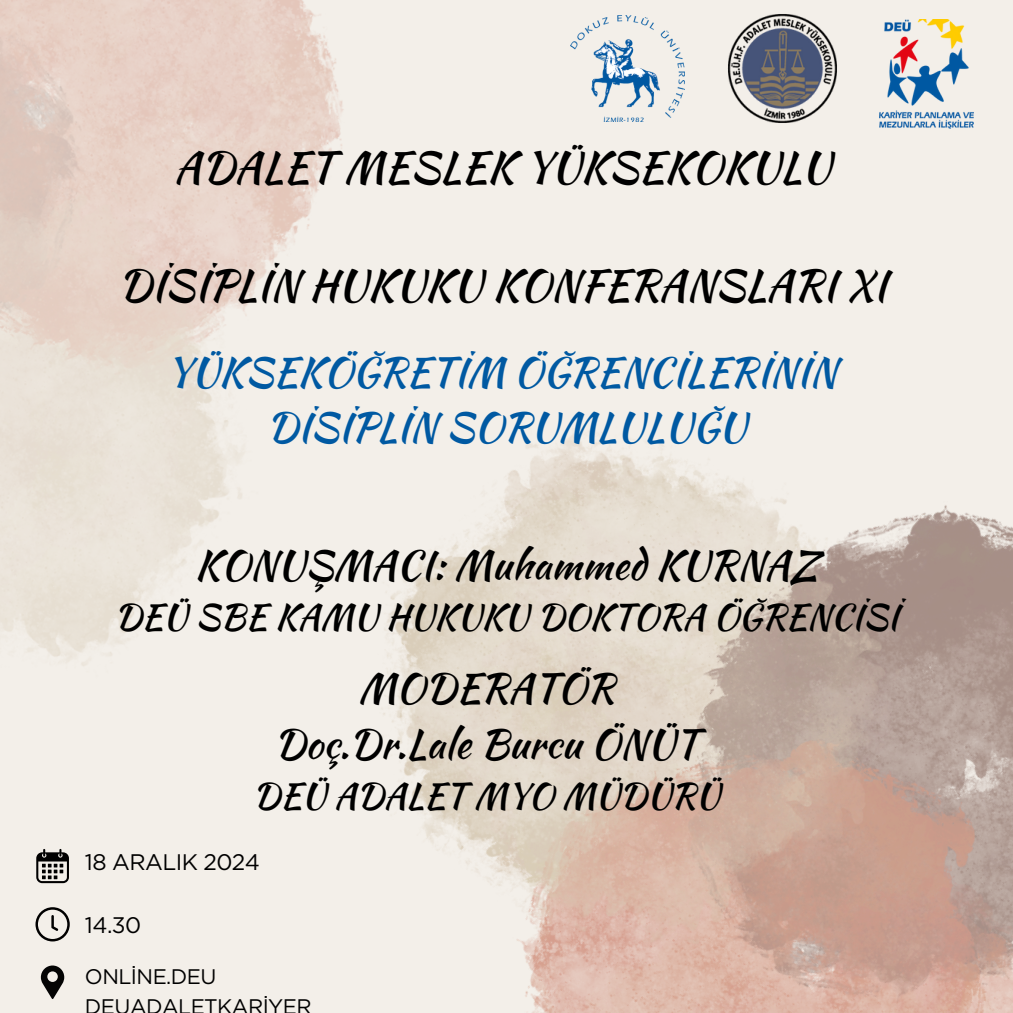
<style>
.page{position:relative;width:1013px;height:1013px;background:#fff}
.page>*{position:absolute;margin:0;border:0;box-sizing:border-box;transform-origin:0 0}
.t1{font:42.5px "Kaushan Script";color:#000}
.t2{font:40px/55.2px "Kaushan Script";color:#000;text-align:center}
.t3{font:40px/55.2px "Kaushan Script";color:#0059a2;text-align:center}
.t4{font:35px "Kaushan Script";color:#000}
.t5{font:22.5px "Gotham";letter-spacing:-.025em;color:#000}
.t6{font:21.12px/29.5px "Gotham";letter-spacing:-.025em;color:#000}
</style>
<div class="page">
<div style="left:0;top:0;width:1012px;height:1012px;background:#f3efe9"></div>
<img style="left:399px;top:431px;width:613px;height:581px">
<img style="left:0;top:0;width:495px;height:781px">
<img style="left:571px;top:15px;width:113px;height:106px">
<img style="left:727px;top:14px;width:110px;height:109px">
<img style="left:879px;top:20px;width:94px;height:108px">
<svg style="left:36px;top:849px;width:33px;height:34px"></svg>
<svg style="left:41px;top:965px;width:23px;height:34px"></svg>
<svg style="left:35px;top:907px;width:35px;height:34px"></svg>
<p class="t1" style="left:174px;top:136px;width:658px">ADALET MESLEK YÜKSEKOKULU</p>
<h1 class="t1" style="left:118px;top:254px;width:770px">DİSİPLİN HUKUKU KONFERANSLARI XI</h1>
<h1 class="t3" style="left:166px;top:344px;width:671px">YÜKSEKÖĞRETİM ÖĞRENCİLERİNİN<br>DİSİPLİN SORUMLULUĞU</h1>
<p class="t2" style="left:195px;top:536px;width:624px">KONUŞMACI: Muhammed KURNAZ</p>
<p class="t4" style="left:114px;top:591px;width:785px">DEÜ SBE KAMU HUKUKU DOKTORA ÖĞRENCİSİ</p>
<h2 class="t2" style="left:274px;top:660px;width:426px">MODERATÖR<br>Doç.Dr.Lale Burcu ÖNÜT</h2>
<h2 class="t4" style="left:253px;top:770px;width:468px">DEÜ ADALET MYO MÜDÜRÜ</h2>
<h1 class="t5" style="left:85px;top:848px;width:176px">18 ARALIK 2024</h1>
<h3 class="t5" style="left:85px;top:911px;width:58px">14.30</h3>
<p class="t6" style="left:85px;top:961px;width:228px">ONLİNE.DEU<br>DEUADALETKARİYER</p>
</div>
